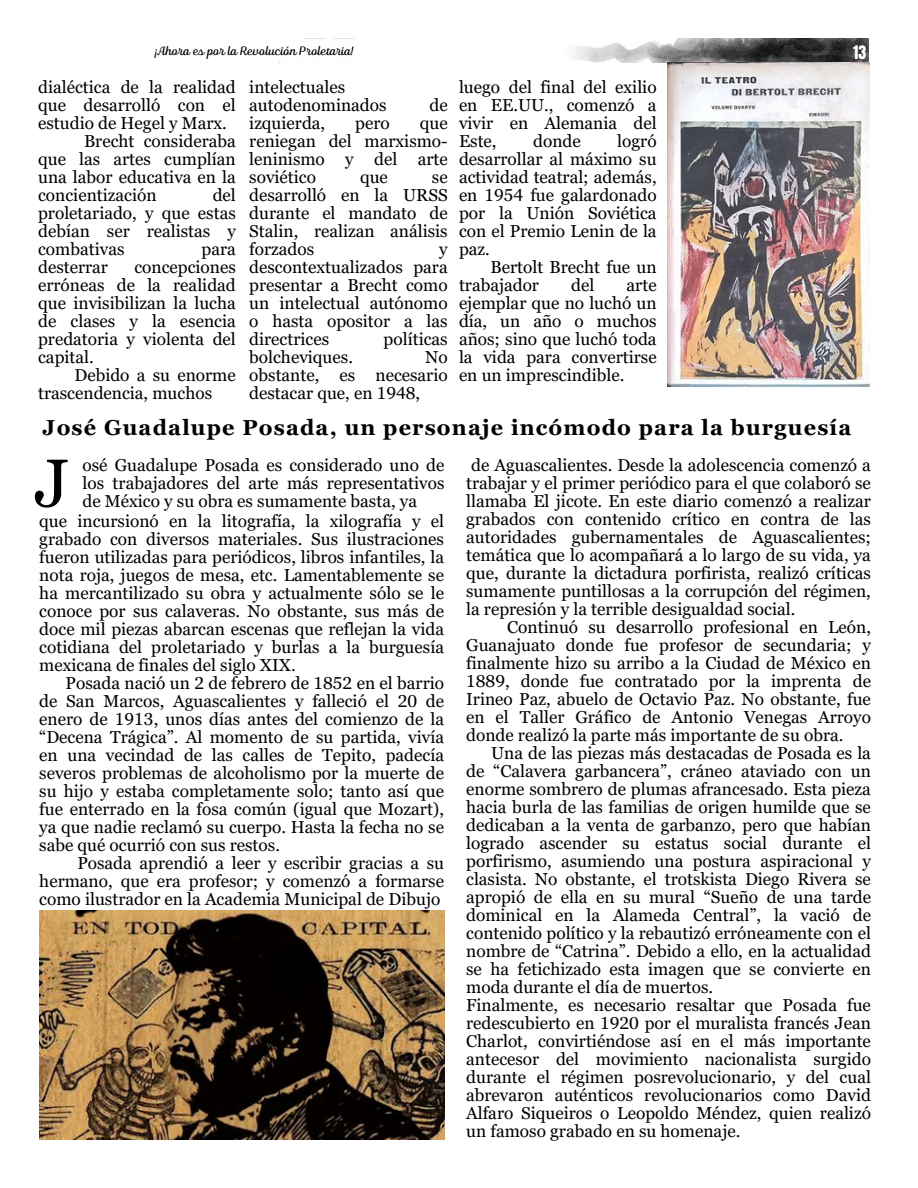
<style>
.page{position:relative;width:918px;height:1188px;background:#fff}
.page>*{position:absolute;margin:0;border:0;box-sizing:border-box;transform-origin:0 0}
.t1{font:67.5px "Georgia Pro";color:#000}
.t2{font:700 21.6px "Georgia Pro";letter-spacing:.055em;color:#000}
.t3{font:17.25px/18px "Georgia Pro";color:#000;text-align:justify}
.t4{font:15.9px "Anton";color:#fff}
.t5{font:11.85px "TT Polls Script";color:#000}
</style>
<div class="page">
<img style="left:574px;top:39px;width:295px;height:23px">
<img style="left:39px;top:910px;width:405px;height:230px">
<img style="left:668px;top:62px;width:201px;height:324px">
<p class="t5" style="left:154px;top:44px;width:201px">¡Ahora es por la Revolución Proletaria!</p>
<p class="t4" style="left:853px;top:40px;width:15px">13</p>
<p class="t3" style="left:249px;top:78px;width:139px">intelectuales autodenominados</p>
<h2 class="t3" style="left:38px;top:78px;width:199px">dialéctica de la realidad</h2>
<h2 class="t3" style="left:38px;top:96px;width:199px">que desarrolló con el</h2>
<h2 class="t3" style="left:38px;top:114px;width:190px">estudio de Hegel y Marx.</h2>
<h2 class="t3" style="left:84px;top:132px;width:153px">Brecht consideraba</h2>
<h2 class="t3" style="left:38px;top:150px;width:199px">que las artes cumplían</h2>
<h2 class="t3" style="left:38px;top:168px;width:199px">una labor educativa en la</h2>
<h2 class="t3" style="left:38px;top:186px;width:120px">concientización</h2>
<h2 class="t3" style="left:459px;top:78px;width:199px">luego del final del exilio en EE.UU., comenzó a vivir en Alemania del Este,</h2>
<p class="t3" style="left:430px;top:96px;width:20px">de</p>
<p class="t3" style="left:249px;top:114px;width:77px">izquierda,</p>
<p class="t3" style="left:355px;top:114px;width:36px">pero</p>
<p class="t3" style="left:249px;top:114px;width:200px;text-indent:171px">que reniegan del marxismo&shy;leninismo y del arte soviético</p>
<h2 class="t3" style="left:533px;top:132px;width:49px">donde</h2>
<h2 class="t3" style="left:617px;top:132px;width:41px">logró</h2>
<h2 class="t3" style="left:459px;top:150px;width:199px">desarrollar al máximo su</h2>
<h2 class="t3" style="left:459px;top:168px;width:199px">actividad teatral; además,</h2>
<h2 class="t3" style="left:459px;top:186px;width:199px">en 1954 fue galardonado</h2>
<h2 class="t3" style="left:459px;top:204px;width:199px">por la Unión Soviética</h2>
<h2 class="t3" style="left:459px;top:222px;width:199px">con el Premio Lenin de la</h2>
<h2 class="t3" style="left:459px;top:240px;width:32px">paz.</h2>
<h2 class="t3" style="left:490px;top:258px;width:168px">Bertolt Brecht fue un</h2>
<h2 class="t3" style="left:459px;top:276px;width:82px">trabajador</h2>
<h2 class="t3" style="left:571px;top:276px;width:25px">del</h2>
<p class="t3" style="left:360px;top:168px;width:29px">que</p>
<p class="t3" style="left:249px;top:168px;width:200px;text-indent:183px">se desarrolló en la URSS durante el mandato de Stalin, realizan análisis forzados</p>
<h2 class="t3" style="left:38px;top:186px;width:199px;text-indent:175px">del proletariado, y que estas debían ser realistas y combativas</h2>
<h2 class="t3" style="left:202px;top:240px;width:36px">para</h2>
<p class="t3" style="left:249px;top:240px;width:200px;text-indent:190px">y descontextualizados para presentar a Brecht como un intelectual autónomo o hasta opositor a las directrices</p>
<h2 class="t3" style="left:38px;top:258px;width:71px">desterrar</h2>
<h2 class="t3" style="left:134px;top:258px;width:103px">concepciones</h2>
<h2 class="t3" style="left:38px;top:276px;width:199px">erróneas de la realidad</h2>
<h2 class="t3" style="left:38px;top:294px;width:199px">que invisibilizan la lucha</h2>
<h2 class="t3" style="left:38px;top:312px;width:199px">de clases y la esencia</h2>
<h2 class="t3" style="left:38px;top:330px;width:199px">predatoria y violenta del</h2>
<h2 class="t3" style="left:38px;top:348px;width:57px">capital.</h2>
<h2 class="t3" style="left:74px;top:366px;width:163px">Debido a su enorme</h2>
<h2 class="t3" style="left:38px;top:384px;width:176px">trascendencia, muchos</h2>
<h2 class="t3" style="left:459px;top:276px;width:199px;text-indent:168px">arte ejemplar que no luchó un día, un año o muchos años; sino que luchó toda la vida para convertirse en un imprescindible.</h2>
<h2 class="t2" style="left:43px;top:415px;width:810px">José Guadalupe Posada, un personaje incómodo para la burguesía</h2>
<p class="t3" style="left:83px;top:456px;width:363px">osé Guadalupe Posada es considerado uno de los trabajadores del arte más representativos de México y su obra es sumamente basta, ya</p>
<h1 class="t3" style="left:471px;top:456px;width:401px">de Aguascalientes. Desde la adolescencia comenzó a</h1>
<p class="t3" style="left:384px;top:330px;width:66px">políticas</p>
<p class="t3" style="left:249px;top:348px;width:105px">bolcheviques.</p>
<p class="t3" style="left:249px;top:348px;width:200px;text-indent:176px">No obstante, es necesario destacar que, en 1948,</p>
<p class="t1" style="left:35px;top:445px;width:36px">J</p>
<h2 class="t3" style="left:39px;top:512px;width:406px">que incursionó en la litografía, la xilografía y el</h2>
<h2 class="t3" style="left:39px;top:530px;width:406px">grabado con diversos materiales. Sus ilustraciones</h2>
<h2 class="t3" style="left:39px;top:548px;width:406px">fueron utilizadas para periódicos, libros infantiles, la</h2>
<h2 class="t3" style="left:39px;top:566px;width:406px">nota roja, juegos de mesa, etc. Lamentablemente se</h2>
<h2 class="t3" style="left:39px;top:584px;width:406px">ha mercantilizado su obra y actualmente sólo se le</h2>
<h2 class="t3" style="left:39px;top:602px;width:406px">conoce por sus calaveras. No obstante, sus más de</h2>
<h2 class="t3" style="left:39px;top:620px;width:406px">doce mil piezas abarcan escenas que reflejan la vida</h2>
<h2 class="t3" style="left:39px;top:638px;width:406px">cotidiana del proletariado y burlas a la burguesía</h2>
<h2 class="t3" style="left:39px;top:656px;width:258px">mexicana de finales del siglo XIX.</h2>
<h2 class="t3" style="left:66px;top:674px;width:380px">Posada nació un 2 de febrero de 1852 en el barrio</h2>
<h2 class="t3" style="left:39px;top:692px;width:406px">de San Marcos, Aguascalientes y falleció el 20 de</h2>
<h2 class="t3" style="left:39px;top:710px;width:406px">enero de 1913, unos días antes del comienzo de la</h2>
<h2 class="t3" style="left:39px;top:728px;width:406px">“Decena Trágica”. Al momento de su partida, vivía</h2>
<h2 class="t3" style="left:39px;top:746px;width:406px">en una vecindad de las calles de Tepito, padecía</h2>
<h2 class="t3" style="left:39px;top:764px;width:406px">severos problemas de alcoholismo por la muerte de</h2>
<h2 class="t3" style="left:39px;top:782px;width:406px">su hijo y estaba completamente solo; tanto así que</h2>
<h2 class="t3" style="left:39px;top:800px;width:406px">fue enterrado en la fosa común (igual que Mozart),</h2>
<h2 class="t3" style="left:39px;top:818px;width:406px">ya que nadie reclamó su cuerpo. Hasta la fecha no se</h2>
<h2 class="t3" style="left:39px;top:836px;width:242px">sabe qué ocurrió con sus restos.</h2>
<h2 class="t3" style="left:77px;top:854px;width:368px">Posada aprendió a leer y escribir gracias a su</h2>
<h2 class="t3" style="left:39px;top:872px;width:406px">hermano, que era profesor; y comenzó a formarse</h2>
<h2 class="t3" style="left:39px;top:890px;width:403px">como ilustrador en la Academia Municipal de Dibujo</h2>
<h1 class="t3" style="left:466px;top:474px;width:406px">trabajar y el primer periódico para el que colaboró se</h1>
<h1 class="t3" style="left:466px;top:492px;width:406px">llamaba El jicote. En este diario comenzó a realizar</h1>
<h1 class="t3" style="left:466px;top:510px;width:406px">grabados con contenido crítico en contra de las</h1>
<h1 class="t3" style="left:466px;top:528px;width:406px">autoridades gubernamentales de Aguascalientes;</h1>
<h1 class="t3" style="left:466px;top:546px;width:406px">temática que lo acompañará a lo largo de su vida, ya</h1>
<h1 class="t3" style="left:466px;top:564px;width:406px">que, durante la dictadura porfirista, realizó críticas</h1>
<h1 class="t3" style="left:466px;top:582px;width:406px">sumamente puntillosas a la corrupción del régimen,</h1>
<h1 class="t3" style="left:466px;top:600px;width:331px">la represión y la terrible desigualdad social.</h1>
<h1 class="t3" style="left:507px;top:618px;width:365px">Continuó su desarrollo profesional en León,</h1>
<h1 class="t3" style="left:466px;top:636px;width:406px">Guanajuato donde fue profesor de secundaria; y</h1>
<h1 class="t3" style="left:466px;top:654px;width:406px">finalmente hizo su arribo a la Ciudad de México en</h1>
<h1 class="t3" style="left:466px;top:672px;width:406px">1889, donde fue contratado por la imprenta de</h1>
<h1 class="t3" style="left:466px;top:690px;width:406px">Irineo Paz, abuelo de Octavio Paz. No obstante, fue</h1>
<h1 class="t3" style="left:466px;top:708px;width:406px">en el Taller Gráfico de Antonio Venegas Arroyo</h1>
<h1 class="t3" style="left:466px;top:726px;width:379px">donde realizó la parte más importante de su obra.</h1>
<h1 class="t3" style="left:491px;top:744px;width:381px">Una de las piezas más destacadas de Posada es la</h1>
<h1 class="t3" style="left:466px;top:762px;width:406px">de “Calavera garbancera”, cráneo ataviado con un</h1>
<h1 class="t3" style="left:466px;top:780px;width:406px">enorme sombrero de plumas afrancesado. Esta pieza</h1>
<h1 class="t3" style="left:466px;top:798px;width:406px">hacia burla de las familias de origen humilde que se</h1>
<h1 class="t3" style="left:466px;top:816px;width:406px">dedicaban a la venta de garbanzo, pero que habían</h1>
<h1 class="t3" style="left:466px;top:834px;width:406px">logrado ascender su estatus social durante el</h1>
<h1 class="t3" style="left:466px;top:852px;width:406px">porfirismo, asumiendo una postura aspiracional y</h1>
<h1 class="t3" style="left:466px;top:870px;width:406px">clasista. No obstante, el trotskista Diego Rivera se</h1>
<h1 class="t3" style="left:466px;top:888px;width:406px">apropió de ella en su mural “Sueño de una tarde</h1>
<h1 class="t3" style="left:466px;top:906px;width:406px">dominical en la Alameda Central”, la vació de</h1>
<h1 class="t3" style="left:466px;top:924px;width:406px">contenido político y la rebautizó erróneamente con el</h1>
<h1 class="t3" style="left:466px;top:942px;width:406px">nombre de “Catrina”. Debido a ello, en la actualidad</h1>
<h1 class="t3" style="left:466px;top:960px;width:406px">se ha fetichizado esta imagen que se convierte en</h1>
<h1 class="t3" style="left:466px;top:978px;width:248px">moda durante el día de muertos.</h1>
<h1 class="t3" style="left:466px;top:996px;width:406px">Finalmente, es necesario resaltar que Posada fue</h1>
<h1 class="t3" style="left:466px;top:1014px;width:406px">redescubierto en 1920 por el muralista francés Jean</h1>
<h1 class="t3" style="left:466px;top:1032px;width:406px">Charlot, convirtiéndose así en el más importante</h1>
<h1 class="t3" style="left:466px;top:1050px;width:406px">antecesor del movimiento nacionalista surgido</h1>
<h1 class="t3" style="left:466px;top:1068px;width:406px">durante el régimen posrevolucionario, y del cual</h1>
<h1 class="t3" style="left:466px;top:1086px;width:406px">abrevaron auténticos revolucionarios como David</h1>
<h1 class="t3" style="left:466px;top:1104px;width:406px">Alfaro Siqueiros o Leopoldo Méndez, quien realizó</h1>
<h1 class="t3" style="left:466px;top:1122px;width:276px">un famoso grabado en su homenaje.</h1>
</div>
